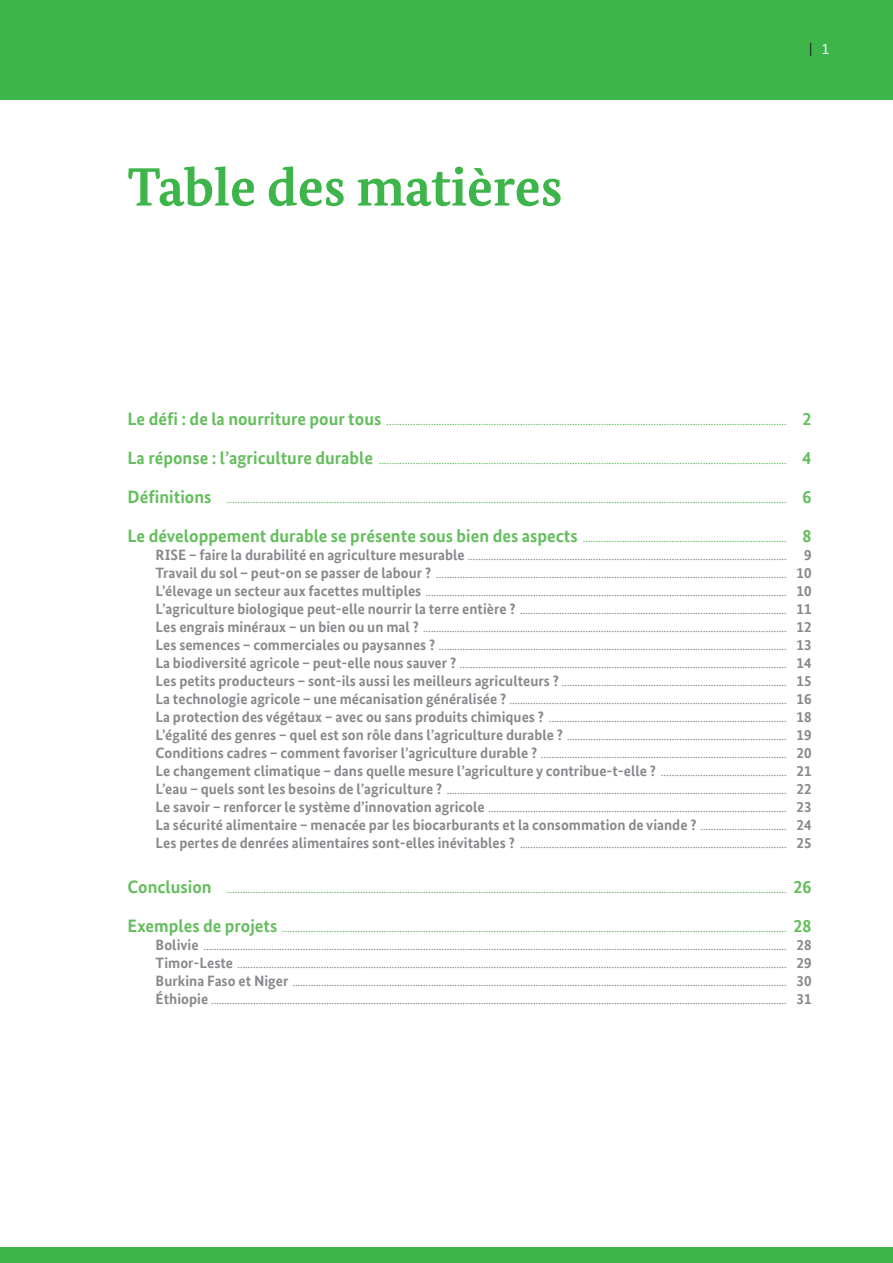
<style>
.page{position:relative;width:893px;height:1263px;background:#fff}
.page>*{position:absolute;margin:0;border:0;box-sizing:border-box;transform-origin:0 0}
.t1{font:700 54px "Bundes Serif";color:#3db54a}
.t2{font:700 18px "Bundes Sans";color:#65be5e}
.t3{font:700 15px "Bundes Sans";color:#87898c}
.t4{font:15px "Bundes Sans";color:#231f20}
.t5{font:12px/18px "Bundes Sans";color:#87898c;text-align:justify}
.t6{font:12px "Bundes Sans";color:#65be5e}
.s1{color:#fff}
.s2{font-weight:700;font-size:18px}
.s3{font-weight:700;font-size:18px;color:#65be5e}
.s4{color:#65be5e}
.s5{font-weight:700;font-size:15px}
.s6{font-weight:400;font-size:12px}
</style>
<div class="page">
<div style="left:0;top:1247px;width:893px;height:16px;background:#3db54a"></div>
<div style="left:0;top:0;width:893px;height:100px;background:#3db54a"></div>
<h1 class="t1" style="left:128px;top:154px;width:436px">Table des matières</h1>
<p class="t4" style="left:809px;top:40px;width:22px">| <span class="s1">1</span></p>
<p class="t6" style="left:128px;top:413px;width:685px"><span class="s2">Le défi : de la nourriture pour tous</span> ......................................................................................................................................................... <span class="s2">2</span></p>
<p class="t6" style="left:128px;top:452px;width:685px"><span class="s2">La réponse : l’agriculture durable</span> ............................................................................................................................................................ <span class="s2">4</span></p>
<h2 class="t2" style="left:128px;top:485px;width:85px">Définitions</h2>
<p class="t6" style="left:227px;top:491px;width:586px">...................................................................................................................................................................................................................... <span class="s2">6</span></p>
<p class="t5" style="left:156px;top:528px;width:657px;text-indent:-28px"><span class="s3">Le développement durable se présente sous bien des aspects</span> <span class="s4">..............................................................................</span> <span class="s3">8<br></span><span class="s5">RISE – faire la durabilité en agriculture mesurable</span> .......................................................................................................................... <span class="s5">9<br>Travail du sol – peut-on se passer de labour ?</span> ...................................................................................................................................... <span class="s5">10<br>L’élevage un secteur aux facettes multiples</span> .......................................................................................................................................... <span class="s5">10<br>L’agriculture biologique peut-elle nourrir la terre entière ?</span> ...................................................................................................... <span class="s5">11<br>Les engrais minéraux – un bien ou un mal ?</span> ........................................................................................................................................... <span class="s5">12<br>Les semences – commerciales ou paysannes ?</span> ..................................................................................................................................... <span class="s5">13<br>La biodiversité agricole – peut-elle nous sauver ?</span> ............................................................................................................................. <span class="s5">14<br>Les petits producteurs – sont-ils aussi les meilleurs agriculteurs ?</span> ...................................................................................... <span class="s5">15<br>La technologie agricole – une mécanisation généralisée ?</span> .......................................................................................................... <span class="s5">16<br>La protection des végétaux – avec ou sans produits chimiques ?</span> ........................................................................................... <span class="s5">18<br>L’égalité des genres – quel est son rôle dans l’agriculture durable ?</span> .................................................................................... <span class="s5">19<br>Conditions cadres – comment favoriser l’agriculture durable ?</span> .............................................................................................. <span class="s5">20</span></p>
<p class="t3" style="left:156px;top:761px;width:657px">Le changement climatique – dans quelle mesure l’agriculture y contribue-t-elle ? <span class="s6">................................................</span> 21</p>
<p class="t5" style="left:156px;top:780px;width:657px"><span class="s5">L’eau – quels sont les besoins de l’agriculture ?</span> .................................................................................................................................. <span class="s5">22<br>Le savoir – renforcer le système d’innovation agricole</span> .................................................................................................................. <span class="s5">23</span></p>
<p class="t3" style="left:156px;top:815px;width:657px">La sécurité alimentaire – menacée par les biocarburants et la consommation de viande ? <span class="s6">.................................</span> 24</p>
<p class="t5" style="left:156px;top:834px;width:657px"><span class="s5">Les pertes de denrées alimentaires sont-elles inévitables ?</span> ...................................................................................................... <span class="s5">25</span></p>
<p class="t6" style="left:128px;top:881px;width:685px"><span class="s2">Conclusion</span> ...................................................................................................................................................................................................................... <span class="s2">26</span></p>
<p class="t5" style="left:156px;top:918px;width:657px;text-indent:-28px"><span class="s3">Exemples de projets</span> <span class="s4">.................................................................................................................................................................................................</span> <span class="s3">28<br></span><span class="s5">Bolivie</span> ............................................................................................................................................................................................................................... <span class="s5">28<br>Timor-Leste</span> .................................................................................................................................................................................................................. <span class="s5">29<br>Burkina Faso et Niger</span> ............................................................................................................................................................................................. <span class="s5">30<br>Éthiopie</span> ............................................................................................................................................................................................................................ <span class="s5">31</span></p>
</div>
